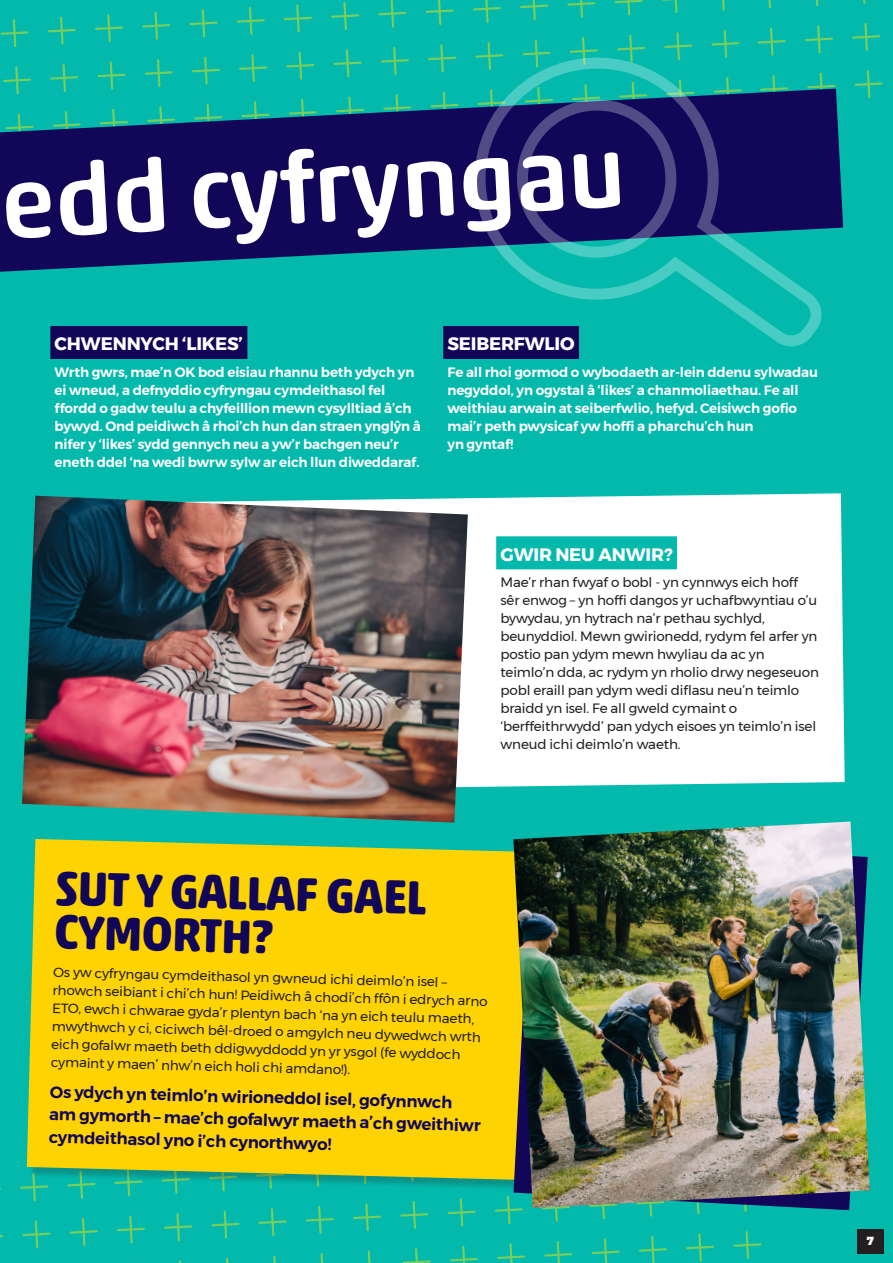
<style>
.page{position:relative;width:893px;height:1263px;background:#03b9ac}
.page>*{position:absolute;margin:0;border:0;box-sizing:border-box;transform-origin:0 0}
.t1{font:500 100.5px "Akko Rounded Pro";color:#fff}
.Page_title{font:700 48px/44.2px "Akko Rounded Pro";color:#110658}
.Sub_head{font:700 18px "Montserrat";letter-spacing:-.01em;color:#fff}
.Body_copy_9_12{font:600 16.5px/22.2px "Montserrat";color:#110658}
.Body_copy_9_12-2{font:13.5px/18px "Montserrat";letter-spacing:-.01em;color:#231f20}
.Body_copy_9_12-3{font:600 13.5px/18px "Montserrat";letter-spacing:-.01em;color:#fff}
.t2{font:900 11.7px "Montserrat";color:#fff}
</style>
<div class="page">
<svg style="left:722px;top:0;width:3px;height:11px"></svg>
<svg style="left:662px;top:0;width:16px;height:13px"></svg>
<svg style="left:614px;top:0;width:29px;height:16px"></svg>
<svg style="left:567px;top:0;width:29px;height:18px"></svg>
<svg style="left:520px;top:0;width:28px;height:21px"></svg>
<svg style="left:473px;top:0;width:28px;height:23px"></svg>
<svg style="left:428px;top:44px;width:26px;height:29px"></svg>
<svg style="left:425px;top:0;width:29px;height:26px"></svg>
<svg style="left:381px;top:47px;width:28px;height:28px"></svg>
<svg style="left:378px;top:0;width:29px;height:28px"></svg>
<svg style="left:333px;top:49px;width:29px;height:29px"></svg>
<svg style="left:331px;top:2px;width:29px;height:28px"></svg>
<svg style="left:286px;top:51px;width:29px;height:29px"></svg>
<svg style="left:284px;top:4px;width:28px;height:29px"></svg>
<svg style="left:239px;top:54px;width:28px;height:28px"></svg>
<svg style="left:236px;top:7px;width:29px;height:28px"></svg>
<svg style="left:192px;top:56px;width:28px;height:29px"></svg>
<svg style="left:189px;top:9px;width:29px;height:29px"></svg>
<svg style="left:144px;top:59px;width:29px;height:28px"></svg>
<svg style="left:142px;top:11px;width:29px;height:29px"></svg>
<svg style="left:97px;top:61px;width:29px;height:28px"></svg>
<svg style="left:95px;top:14px;width:28px;height:29px"></svg>
<svg style="left:50px;top:64px;width:29px;height:25px"></svg>
<svg style="left:47px;top:16px;width:29px;height:29px"></svg>
<svg style="left:3px;top:66px;width:28px;height:23px"></svg>
<svg style="left:0;top:19px;width:29px;height:28px"></svg>
<svg style="left:733px;top:1231px;width:29px;height:28px"></svg>
<svg style="left:697px;top:1210px;width:3px;height:5px"></svg>
<svg style="left:686px;top:1233px;width:28px;height:29px"></svg>
<svg style="left:649px;top:1210px;width:4px;height:7px"></svg>
<svg style="left:639px;top:1236px;width:28px;height:27px"></svg>
<svg style="left:602px;top:1210px;width:3px;height:9px"></svg>
<svg style="left:591px;top:1238px;width:29px;height:25px"></svg>
<svg style="left:555px;top:1210px;width:3px;height:12px"></svg>
<svg style="left:544px;top:1241px;width:29px;height:22px"></svg>
<svg style="left:494px;top:1197px;width:28px;height:27px"></svg>
<svg style="left:497px;top:1243px;width:29px;height:20px"></svg>
<svg style="left:447px;top:1198px;width:29px;height:29px"></svg>
<svg style="left:450px;top:1245px;width:28px;height:18px"></svg>
<svg style="left:400px;top:1201px;width:29px;height:28px"></svg>
<svg style="left:402px;top:1248px;width:29px;height:15px"></svg>
<svg style="left:353px;top:1203px;width:28px;height:29px"></svg>
<svg style="left:367px;top:1250px;width:16px;height:13px"></svg>
<svg style="left:306px;top:1205px;width:28px;height:29px"></svg>
<svg style="left:320px;top:1253px;width:4px;height:10px"></svg>
<svg style="left:258px;top:1208px;width:29px;height:29px"></svg>
<svg style="left:273px;top:1255px;width:3px;height:8px"></svg>
<svg style="left:211px;top:1210px;width:29px;height:29px"></svg>
<svg style="left:226px;top:1258px;width:3px;height:5px"></svg>
<svg style="left:164px;top:1213px;width:29px;height:28px"></svg>
<svg style="left:117px;top:1215px;width:28px;height:29px"></svg>
<svg style="left:69px;top:1218px;width:29px;height:28px"></svg>
<svg style="left:22px;top:1220px;width:29px;height:29px"></svg>
<svg style="left:20px;top:1186px;width:16px;height:15px"></svg>
<svg style="left:852px;top:23px;width:29px;height:28px"></svg>
<svg style="left:854px;top:70px;width:29px;height:29px"></svg>
<svg style="left:863px;top:0;width:3px;height:4px"></svg>
<svg style="left:817px;top:25px;width:16px;height:15px"></svg>
<svg style="left:828px;top:85px;width:8px;height:4px"></svg>
<svg style="left:815px;top:0;width:4px;height:6px"></svg>
<svg style="left:768px;top:0;width:3px;height:9px"></svg>
<svg style="left:27px;top:839px;width:486px;height:348px;background:#ecd00e"></svg>
<svg style="left:0;top:89px;width:844px;height:137px;fill:#110658"></svg>
<img style="left:513px;top:821px;width:357px;height:387px">
<div style="left:468px;top:493px;width:377px;height:294px;background:#fff"></div>
<img style="left:22px;top:496px;width:446px;height:327px">
<div style="left:496px;top:536px;width:181px;height:33px;background:#03b9ac"></div>
<svg style="left:0;top:226px;width:844px;height:133px"></svg>
<div style="left:50px;top:326px;width:197px;height:33px;background:#110658"></div>
<div style="left:443px;top:326px;width:136px;height:33px;background:#110658"></div>
<svg style="left:454px;top:32px;width:374px;height:327px"></svg>
<div style="left:857px;top:1229px;width:27px;height:24px;background:#231f20"></div>
<h1 class="t1" style="left:-3px;top:141px;width:627px;rotate:-3deg">edd cyfryngau</h1>
<p class="Sub_head" style="left:55px;top:330px;width:190px">CHWENNYCH ‘LIKES’</p>
<p class="Body_copy_9_12-3" style="left:55px;top:363px;width:368px">Wrth gwrs, mae’n OK bod eisiau rhannu beth ydych yn ei wneud, a defnyddio cyfryngau cymdeithasol fel ffordd o gadw teulu a chyfeillion mewn cysylltiad â’ch bywyd. Ond peidiwch â rhoi’ch hun dan straen ynglŷn â nifer y ‘likes’ sydd gennych neu a yw’r bachgen neu’r eneth ddel ‘na wedi bwrw sylw ar eich llun diweddaraf.</p>
<p class="Sub_head" style="left:447px;top:330px;width:129px">SEIBERFWLIO</p>
<p class="Body_copy_9_12-3" style="left:447px;top:363px;width:372px">Fe all rhoi gormod o wybodaeth ar-lein ddenu sylwadau negyddol, yn ogystal â ‘likes’ a chanmoliaethau. Fe all weithiau arwain at seiberfwlio, hefyd. Ceisiwch gofio mai’r peth pwysicaf yw hoffi a pharchu’ch hun<br>yn gyntaf!</p>
<p class="Sub_head" style="left:500px;top:540px;width:174px">GWIR NEU ANWIR?</p>
<p class="Body_copy_9_12-2" style="left:500px;top:573px;width:320px">Mae’r rhan fwyaf o bobl - yn cynnwys eich hoff sêr enwog – yn hoffi dangos yr uchafbwyntiau o’u bywydau, yn hytrach na’r pethau sychlyd, beunyddiol. Mewn gwirionedd, rydym fel arfer yn postio pan ydym mewn hwyliau da ac yn teimlo’n dda, ac rydym yn rholio drwy negeseuon pobl eraill pan ydym wedi diflasu neu’n teimlo braidd yn isel. Fe all gweld cymaint o ‘berffeithrwydd’ pan ydych eisoes yn teimlo’n isel wneud ichi deimlo’n waeth.</p>
<p class="Page_title" style="left:56px;top:864px;width:373px;rotate:2deg">SUT Y GALLAF GAEL<br>CYMORTH?</p>
<p class="Body_copy_9_12-2" style="left:54px;top:961px;width:437px;rotate:2deg">Os yw cyfryngau cymdeithasol yn gwneud ichi deimlo’n isel – rhowch seibiant i chi’ch hun! Peidiwch â chodi’ch ffôn i edrych arno ETO, ewch i chwarae gyda’r plentyn bach ‘na yn eich teulu maeth, mwythwch y ci, ciciwch bêl-droed o amgylch neu dywedwch wrth eich gofalwr maeth beth ddigwyddodd yn yr ysgol (fe wyddoch cymaint y maen’ nhw’n eich holi chi amdano!).</p>
<p class="Body_copy_9_12" style="left:50px;top:1082px;width:433px;rotate:1deg">Os ydych yn teimlo’n wirioneddol isel, gofynnwch am gymorth – mae’ch gofalwyr maeth a’ch gweithiwr cymdeithasol yno i’ch cynorthwyo!</p>
<p class="t2" style="left:867px;top:1231px;width:9px">7</p>
</div>
